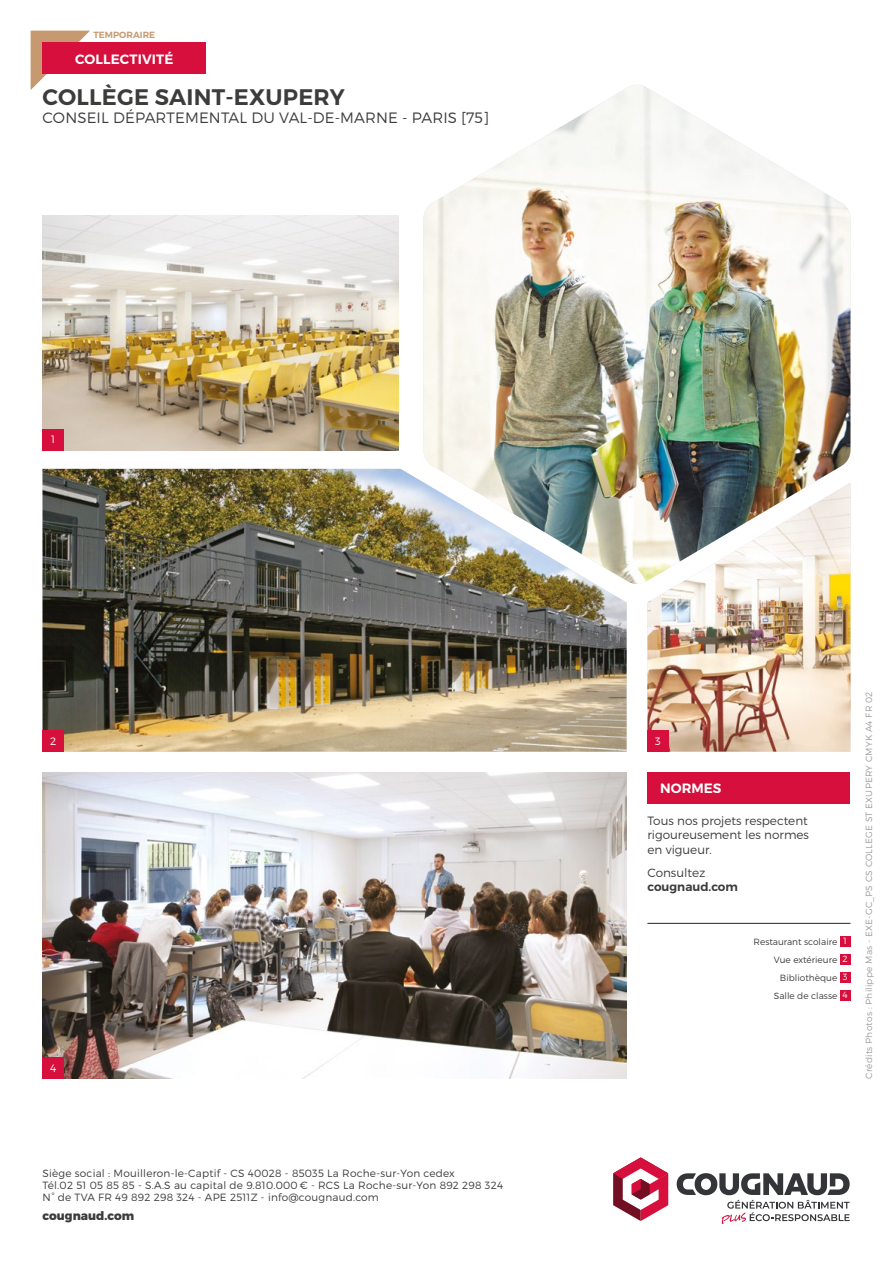
<style>
.page{position:relative;width:893px;height:1263px;background:#fff}
.page>*{position:absolute;margin:0;border:0;box-sizing:border-box;transform-origin:0 0}
.t1{font:600 22.5px "Montserrat";letter-spacing:.01em;color:#3c3c3b}
.t2{font:300 15px "Montserrat";letter-spacing:.01em;color:#3c3c3b}
.t3{font:600 13.5px "Montserrat";letter-spacing:.01em;color:#fff}
.t4{font:300 12px/14.4px "Montserrat";color:#3c3c3b;text-align:justify}
.t5{font:800 12px "Montserrat";color:#3c3c3b}
.t6{font:600 12px "Montserrat";color:#3c3c3b}
.t7{font:300 10.65px "Montserrat";color:#fff}
.t8{font:300 10.5px/12px "Montserrat";letter-spacing:.02em;color:#3c3c3b}
.t9{font:300 9px "Montserrat";letter-spacing:.02em;color:#9d9d9c}
.t10{font:300 9px/18px "Montserrat";color:#3c3c3b;text-align:right}
.t11{font:600 9px "Montserrat";color:#c79971}
.s1{color:#fff}
</style>
<div class="page">
<svg style="left:613px;top:1157px;width:55px;height:64px"></svg>
<svg style="left:677px;top:1173px;width:173px;height:51px"></svg>
<svg style="left:31px;top:31px;width:59px;height:59px"></svg>
<img style="left:43px;top:772px;width:584px;height:307px">
<img style="left:647px;top:585px;width:203px;height:167px">
<img style="left:43px;top:469px;width:584px;height:283px">
<div style="left:43px;top:730px;width:21px;height:22px;background:#d60f3c"></div>
<div style="left:43px;top:1057px;width:21px;height:22px;background:#d60f3c"></div>
<div style="left:647px;top:730px;width:22px;height:22px;background:#d60f3c"></div>
<img style="left:423px;top:85px;width:427px;height:499px">
<hr style="left:647px;top:923px;width:203px;height:1px;background:#3c3c3b">
<div style="left:43px;top:43px;width:163px;height:31px;background:#d60f3c"></div>
<div style="left:647px;top:772px;width:203px;height:32px;background:#d60f3c"></div>
<div style="left:840px;top:936px;width:10px;height:11px;background:#d60f3c"></div>
<div style="left:840px;top:954px;width:10px;height:11px;background:#d60f3c"></div>
<div style="left:840px;top:972px;width:10px;height:11px;background:#d60f3c"></div>
<div style="left:840px;top:990px;width:10px;height:11px;background:#d60f3c"></div>
<img style="left:43px;top:215px;width:356px;height:235px">
<div style="left:43px;top:429px;width:21px;height:21px;background:#d60f3c"></div>
<p class="t11" style="left:94px;top:30px;width:63px">TEMPORAIRE</p>
<p class="t3" style="left:75px;top:51px;width:100px">COLLECTIVITÉ</p>
<h1 class="t1" style="left:43px;top:84px;width:304px">COLLÈGE SAINT-EXUPERY</h1>
<h2 class="t2" style="left:43px;top:109px;width:448px">CONSEIL DÉPARTEMENTAL DU VAL-DE-MARNE - PARIS [75]</h2>
<p class="t7" style="left:51px;top:434px;width:5px">1</p>
<p class="t7" style="left:50px;top:735px;width:8px">2</p>
<p class="t7" style="left:50px;top:1062px;width:8px">4</p>
<p class="t8" style="left:43px;top:1168px;width:462px">Siège social : Mouilleron-le-Captif - CS 40028 - 85035 La Roche-sur-Yon cedex<br>Tél.02 51 05 85 85 - S.A.S au capital de 9.810.000 € - RCS La Roche-sur-Yon 892 298 324<br>N° de TVA FR 49 892 298 324 - APE 2511Z - info@cougnaud.com</p>
<p class="t5" style="left:43px;top:1211px;width:93px">cougnaud.com</p>
<p class="t7" style="left:655px;top:735px;width:7px">3</p>
<p class="t3" style="left:660px;top:781px;width:63px">NORMES</p>
<p class="t4" style="left:647px;top:813px;width:163px">Tous nos projets respectent rigoureusement les normes en vigueur.</p>
<p class="t4" style="left:647px;top:865px;width:59px">Consultez</p>
<p class="t6" style="left:647px;top:880px;width:92px">cougnaud.com</p>
<p class="t10" style="left:753px;top:933px;width:96px">Restaurant scolaire <span class="s1">1<br></span>Vue extérieure <span class="s1">2<br></span>Bibliothèque <span class="s1">3<br></span>Salle de classe <span class="s1">4</span></p>
<p class="t9" style="left:864px;top:1079px;width:389px;rotate:-90deg">Crédits Photos : Philippe Mas - EXE-GC_PS CS COLLEGE ST EXUPERY CMYK A4 FR 02</p>
</div>
